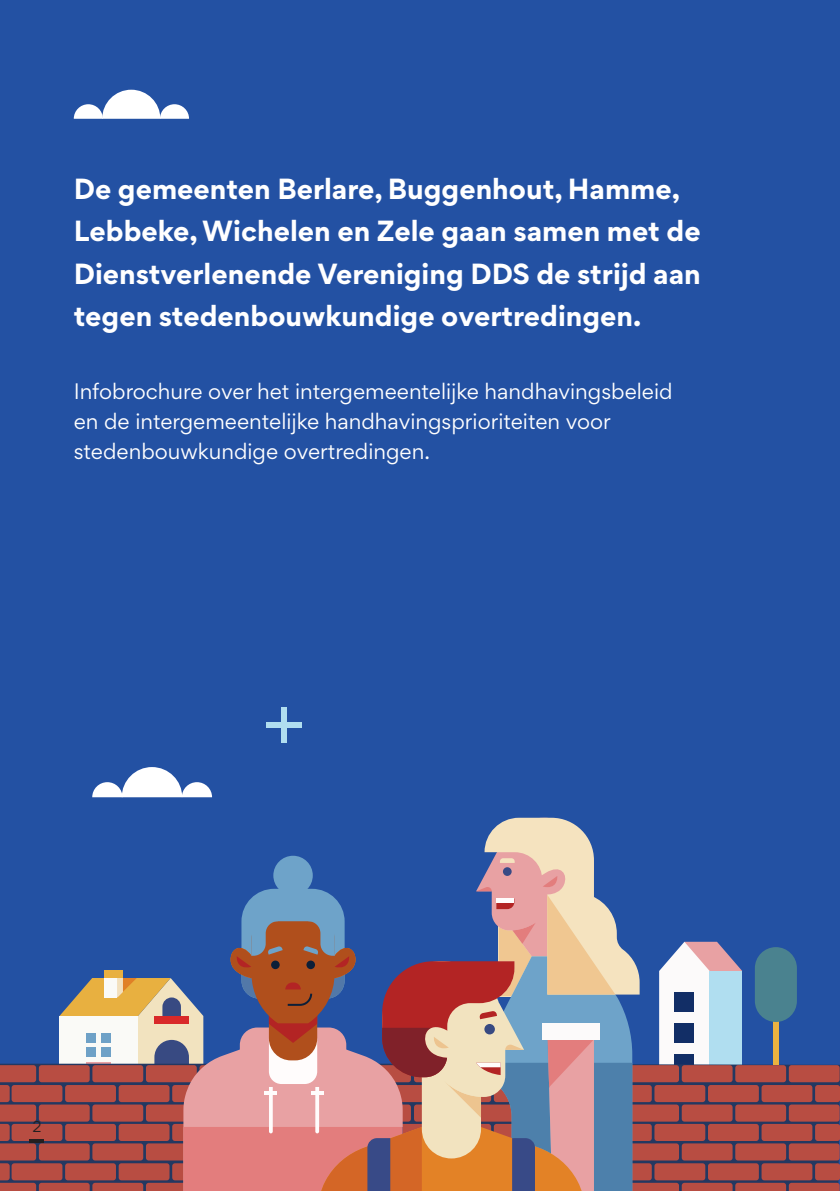
<style>
.page{position:relative;width:840px;height:1191px;background:#fff}
.page>*{position:absolute;margin:0;border:0;box-sizing:border-box;transform-origin:0 0}
.t1{font:700 26px/42.6px "Gordita";color:#fff}
.t2{font:20px/30px "Gordita";color:#fff}
.t3{font:14px "Gordita";color:#231f20}
</style>
<div class="page">
<div style="left:0;top:0;width:839px;height:1191px;background:#2351a3"></div>
<svg style="left:0;top:817px;width:839px;height:374px"></svg>
<svg style="left:74px;top:90px;width:115px;height:29px"></svg>
<div style="left:772px;top:1000px;width:6px;height:65px;background:#ebb340"></div>
<div style="left:754px;top:947px;width:42px;height:75px;background:#4a828f;border-radius:21px"></div>
<div style="left:281px;top:707px;width:6px;height:35px;background:#b0def0"></div>
<div style="left:266px;top:722px;width:36px;height:5px;background:#b0def0"></div>
<svg style="left:92px;top:767px;width:120px;height:30px"></svg>
<hr style="left:29px;top:1139px;width:15px;height:4px;background:#231f20">
<p class="t1" style="left:74px;top:166px;width:628px">De gemeenten Berlare, Buggenhout, Hamme, Lebbeke, Wichelen en Zele gaan samen met de Dienstverlenende Vereniging DDS de strijd aan tegen stedenbouwkundige overtredingen.</p>
<p class="t2" style="left:74px;top:376px;width:600px">Infobrochure over het intergemeentelijke handhavingsbeleid en de intergemeentelijke handhavingsprioriteiten voor stedenbouwkundige overtredingen.</p>
<p class="t3" style="left:32px;top:1116px;width:11px">2</p>
</div>
